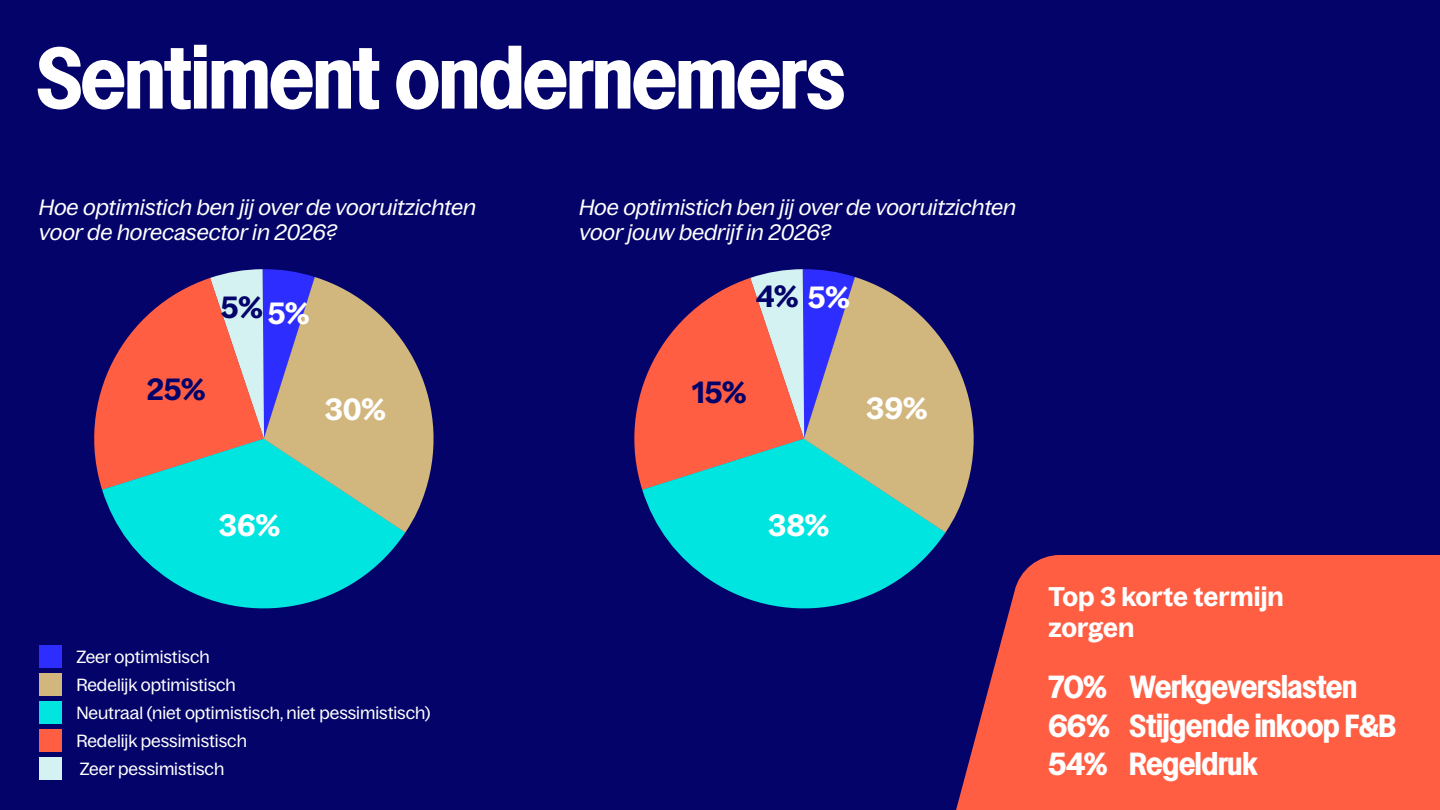
<style>
.page{position:relative;width:1440px;height:810px;background:#030369}
.page>*{position:absolute;margin:0;border:0;box-sizing:border-box;transform-origin:0 0}
.H2{font:700 78.75px "VC Nudge Semi Normal";letter-spacing:.005em;color:#fff}
.Large_Presentation_Body{font:600 30px "Bagoss Standard";color:#fff}
.Large_Presentation_Body-2{font:600 30px "Bagoss Standard";color:#030369}
.Subtitle{font:700 28.88px "VC Nudge Semi Normal";letter-spacing:.005em;color:#fff}
.Large_Presentation_Body-3{font:600 26.4px/31.7px "Bagoss Standard";color:#fff}
.Body_text{font:italic 21.75px/24.8px "Bagoss Standard";color:#fff}
.SmallerBody_Text{font:17.25px "Bagoss Standard";color:#fff}
.s1{color:#fff}
</style>
<div class="page">
<div style="left:39px;top:674px;width:22px;height:22px;background:#d1b77d"></div>
<div style="left:39px;top:645px;width:22px;height:23px;background:#2d2dff"></div>
<div style="left:39px;top:701px;width:22px;height:23px;background:#00e5df"></div>
<div style="left:39px;top:730px;width:22px;height:22px;background:#ff5e43"></div>
<div style="left:39px;top:758px;width:22px;height:22px;background:#d3f2f1"></div>
<svg style="left:634px;top:269px;width:221px;height:220px"></svg>
<svg style="left:642px;top:439px;width:303px;height:170px;fill:#00e5df"></svg>
<svg style="left:804px;top:277px;width:170px;height:256px;background:#849a99"></svg>
<svg style="left:94px;top:269px;width:221px;height:220px"></svg>
<svg style="left:102px;top:439px;width:303px;height:170px;fill:#00e5df"></svg>
<svg style="left:264px;top:277px;width:170px;height:256px;background:#849a98"></svg>
<svg style="left:816px;top:555px;width:624px;height:255px;fill:#ff5e43"></svg>
<p class="H2" style="left:37px;top:29px;width:809px">Sentiment ondernemers</p>
<p class="Body_text" style="left:39px;top:195px;width:439px">Hoe optimistich ben jij over de vooruitzichten voor de horecasector in 2026?</p>
<p class="Body_text" style="left:579px;top:195px;width:439px">Hoe optimistich ben jij over de vooruitzichten voor jouw bedrijf in 2026?</p>
<p class="Large_Presentation_Body-2" style="left:221px;top:289px;width:43px">5%</p>
<p class="Large_Presentation_Body" style="left:268px;top:295px;width:43px">5%</p>
<p class="Large_Presentation_Body-2" style="left:756px;top:278px;width:95px">4% <span class="s1">5%</span></p>
<p class="Large_Presentation_Body-2" style="left:147px;top:371px;width:60px">25%</p>
<p class="Large_Presentation_Body" style="left:325px;top:391px;width:63px">30%</p>
<p class="Large_Presentation_Body-2" style="left:692px;top:374px;width:56px">15%</p>
<p class="Large_Presentation_Body" style="left:866px;top:390px;width:63px">39%</p>
<p class="Large_Presentation_Body" style="left:219px;top:506px;width:63px">36%</p>
<p class="SmallerBody_Text" style="left:76px;top:646px;width:135px">Zeer optimistisch</p>
<p class="SmallerBody_Text" style="left:76px;top:702px;width:356px">Neutraal (niet optimistisch, niet pessimistisch)</p>
<p class="SmallerBody_Text" style="left:76px;top:730px;width:172px">Redelijk pessimistisch</p>
<p class="SmallerBody_Text" style="left:80px;top:758px;width:146px">Zeer pessimistisch</p>
<p class="SmallerBody_Text" style="left:76px;top:674px;width:161px">Redelijk optimistisch</p>
<p class="Large_Presentation_Body" style="left:768px;top:507px;width:62px">38%</p>
<p class="Large_Presentation_Body-3" style="left:1049px;top:580px;width:237px">Top 3 korte termijn zorgen</p>
<p class="Subtitle" style="left:1048px;top:669px;width:310px">70% Werkgeverslasten</p>
<p class="Subtitle" style="left:1048px;top:708px;width:349px">66% Stijgende inkoop F&amp;B</p>
<p class="Subtitle" style="left:1048px;top:746px;width:211px">54% Regeldruk</p>
</div>
